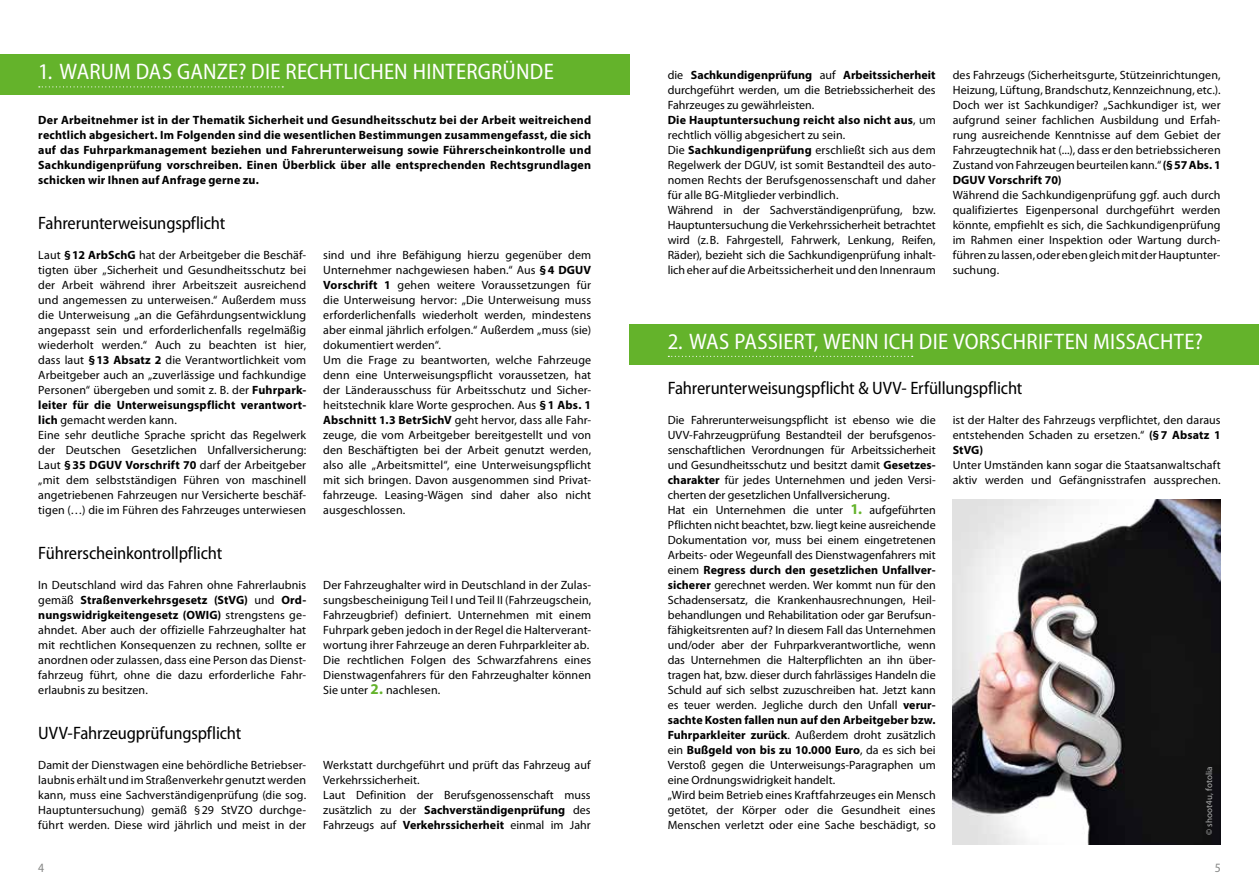
<style>
.page{position:relative;width:1259px;height:893px;background:#fff}
.page>*{position:absolute;margin:0;border:0;box-sizing:border-box;transform-origin:0 0}
.t1{font:semi-condensed 22.5px "Myriad Pro";letter-spacing:.01em;color:#fff}
.t2{font:semi-condensed 18px "Myriad Pro";letter-spacing:-.01em;color:#000}
.t3{font:semi-condensed 12.75px "Myriad Pro";color:#868786}
.t4{font:12px/15px "Myriad Pro";letter-spacing:.005em;color:#000}
.t5{font:700 12px/15px "Myriad Pro";letter-spacing:.015em;color:#000;text-align:justify}
.t6{font:9px "Myriad Pro";letter-spacing:.015em;color:#b1b2b3}
.s1{font-weight:700}
.s2{font-weight:700;font-size:15px;color:#64b32b}
</style>
<div class="page">
<div style="left:0;top:55px;width:629px;height:40px;background:#64b32b"></div>
<svg style="left:39px;top:86px;width:244px;height:1px"></svg>
<div style="left:629px;top:324px;width:630px;height:40px;background:#64b32b"></div>
<svg style="left:668px;top:356px;width:244px;height:1px"></svg>
<img style="left:952px;top:499px;width:268px;height:345px">
<h1 class="t1" style="left:38px;top:59px;width:517px">1. WARUM DAS GANZE? DIE RECHTLICHEN HINTERGRÜNDE</h1>
<p class="t5" style="left:38px;top:112px;width:554px">Der Arbeitnehmer ist in der Thematik Sicherheit und Gesundheitsschutz bei der Arbeit weitreichend rechtlich abgesichert. Im Folgenden sind die wesentlichen Bestimmungen zusammengefasst, die sich auf das Fuhrparkmanagement beziehen und Fahrerunterweisung sowie Führerscheinkontrolle und Sachkundigenprüfung vorschreiben. Einen Überblick über alle entsprechenden Rechtsgrundlagen schicken wir Ihnen auf Anfrage gerne zu.</p>
<h2 class="t2" style="left:38px;top:213px;width:188px">Fahrerunterweisungspflicht</h2>
<p class="t4" style="left:38px;top:248px;width:269px">Laut <span class="s1">§12 ArbSchG</span> hat der Arbeitgeber die Beschäf&shy;tigten über „Sicherheit und Gesundheitsschutz bei der Arbeit während ihrer Arbeitszeit ausreichend und angemessen zu unterweisen.“ Außerdem muss die Unterweisung „an die Gefährdungsentwicklung angepasst sein und erforderlichenfalls regelmäßig wiederholt werden.“ Auch zu beachten ist hier, dass laut <span class="s1">§13 Absatz 2</span> die Verantwortlichkeit vom Arbeitgeber auch an „zuverlässige und fachkundige Personen“ übergeben und somit z. B. der <span class="s1">Fuhrpark&shy;leiter für die Unterweisungspflicht verantwort&shy;lich</span> gemacht werden kann.<br>Eine sehr deutliche Sprache spricht das Regelwerk der Deutschen Gesetzlichen Unfallversicherung:<br>Laut <span class="s1">§35 DGUV Vorschrift 70</span> darf der Arbeitgeber „mit dem selbstständigen Führen von maschinell angetriebenen Fahrzeugen nur Versicherte beschäf&shy;tigen (…) die im Führen des Fahrzeuges unterwiesen</p>
<p class="t4" style="left:323px;top:248px;width:269px">sind und ihre Befähigung hierzu gegenüber dem Unternehmer nachgewiesen haben.“ Aus <span class="s1">§4 DGUV Vorschrift 1</span> gehen weitere Voraussetzungen für die Unterweisung hervor: „Die Unterweisung muss erforderlichenfalls wiederholt werden, mindestens aber einmal jährlich erfolgen.“ Außerdem „muss (sie) dokumentiert werden“.<br>Um die Frage zu beantworten, welche Fahrzeuge denn eine Unterweisungspflicht voraussetzen, hat der Länderausschuss für Arbeitsschutz und Sicher&shy;heitstechnik klare Worte gesprochen. Aus <span class="s1">§1 Abs. 1<br>Abschnitt 1.3 BetrSichV</span> geht hervor, dass alle Fahr&shy;zeuge, die vom Arbeitgeber bereitgestellt und von den Beschäftigten bei der Arbeit genutzt werden, also alle „Arbeitsmittel“, eine Unterweisungspflicht mit sich bringen. Davon ausgenommen sind Privat&shy;fahrzeuge. Leasing-Wägen sind daher also nicht ausgeschlossen.</p>
<h2 class="t2" style="left:38px;top:543px;width:185px">Führerscheinkontrollpflicht</h2>
<p class="t4" style="left:38px;top:578px;width:269px;text-align:justify">In Deutschland wird das Fahren ohne Fahrerlaubnis gemäß <span class="s1">Straßenverkehrsgesetz (StVG)</span> und <span class="s1">Ord&shy;nungswidrigkeitengesetz (OWIG)</span> strengstens ge&shy;ahndet. Aber auch der offizielle Fahrzeughalter hat mit rechtlichen Konsequenzen zu rechnen, sollte er anordnen oder zulassen, dass eine Person das Dienst&shy;fahrzeug führt, ohne die dazu erforderliche Fahr&shy;erlaubnis zu besitzen.</p>
<p class="t4" style="left:323px;top:578px;width:269px">Der Fahrzeughalter wird in Deutschland in der Zulas&shy;sungsbescheinigung Teil I und Teil II (Fahrzeugschein, Fahrzeugbrief) definiert. Unternehmen mit einem Fuhrpark geben jedoch in der Regel die Halterverant&shy;wortung ihrer Fahrzeuge an deren Fuhrparkleiter ab.<br>Die rechtlichen Folgen des Schwarzfahrens eines Dienstwagenfahrers für den Fahrzeughalter können Sie unter <span class="s2">2.</span> nachlesen.</p>
<h2 class="t2" style="left:38px;top:723px;width:205px">UVV-Fahrzeugprüfungspflicht</h2>
<p class="t4" style="left:38px;top:758px;width:269px;text-align:justify">Damit der Dienstwagen eine behördliche Betriebser&shy;laubnis erhält und im Straßenverkehr genutzt werden kann, muss eine Sachverständigenprüfung (die sog.<br>Hauptuntersuchung) gemäß §29 StVZO durchge&shy;führt werden. Diese wird jährlich und meist in der</p>
<p class="t4" style="left:323px;top:758px;width:269px">Werkstatt durchgeführt und prüft das Fahrzeug auf Verkehrssicherheit.<br>Laut Definition der Berufsgenossenschaft muss zusätzlich zu der <span class="s1">Sachverständigenprüfung</span> des Fahrzeugs auf <span class="s1">Verkehrssicherheit</span> einmal im Jahr</p>
<p class="t4" style="left:668px;top:68px;width:269px">die <span class="s1">Sachkundigenprüfung</span> auf <span class="s1">Arbeitssicherheit </span>durchgeführt werden, um die Betriebssicherheit des Fahrzeuges zu gewährleisten.<br><span class="s1">Die Hauptuntersuchung reicht also nicht aus</span>, um rechtlich völlig abgesichert zu sein.<br>Die <span class="s1">Sachkundigenprüfung</span> erschließt sich aus dem Regelwerk der DGUV, ist somit Bestandteil des auto&shy;nomen Rechts der Berufsgenossenschaft und daher für alle BG-Mitglieder verbindlich.<br>Während in der Sachverständigenprüfung, bzw.<br>Hauptuntersuchung die Verkehrssicherheit betrachtet wird (z.B. Fahrgestell, Fahrwerk, Lenkung, Reifen, Räder), bezieht sich die Sachkundigenprüfung inhalt&shy;lich eher auf die Arbeitssicherheit und den Innenraum</p>
<p class="t4" style="left:952px;top:68px;width:269px;text-align:justify">des Fahrzeugs (Sicherheitsgurte, Stützeinrichtungen, Heizung, Lüftung, Brandschutz, Kennzeichnung, etc.).<br>Doch wer ist Sachkundiger? „Sachkundiger ist, wer aufgrund seiner fachlichen Ausbildung und Erfah&shy;rung ausreichende Kenntnisse auf dem Gebiet der Fahrzeugtechnik hat (...), dass er den betriebssicheren Zustand von Fahrzeugen beurteilen kann.“ <span class="s1">(§57 Abs. 1<br>DGUV Vorschrift 70)</span></p>
<p class="t4" style="left:952px;top:188px;width:269px;text-align:justify">Während die Sachkundigenprüfung ggf. auch durch qualifiziertes Eigenpersonal durchgeführt werden könnte, empfiehlt es sich, die Sachkundigenprüfung im Rahmen einer Inspektion oder Wartung durch&shy;führen zu lassen, oder eben gleich mit der Hauptunter&shy;suchung.</p>
<h1 class="t1" style="left:668px;top:329px;width:536px">2. WAS PASSIERT, WENN ICH DIE VORSCHRIFTEN MISSACHTE?</h1>
<h2 class="t2" style="left:668px;top:378px;width:356px">Fahrerunterweisungspflicht &amp; UVV- Erfüllungspflicht</h2>
<p class="t4" style="left:952px;top:413px;width:269px;text-align:justify">ist der Halter des Fahrzeugs verpflichtet, den daraus entstehenden Schaden zu ersetzen.“ <span class="s1">(§7 Absatz 1<br>StVG)</span></p>
<p class="t4" style="left:952px;top:458px;width:269px">Unter Umständen kann sogar die Staatsanwaltschaft aktiv werden und Gefängnisstrafen aussprechen.</p>
<p class="t4" style="left:668px;top:413px;width:269px">Die Fahrerunterweisungspflicht ist ebenso wie die UVV-Fahrzeugprüfung Bestandteil der berufsgenos&shy;senschaftlichen Verordnungen für Arbeitssicherheit und Gesundheitsschutz und besitzt damit <span class="s1">Gesetzes&shy;charakter</span> für jedes Unternehmen und jeden Versi&shy;cherten der gesetzlichen Unfallversicherung.<br>Hat ein Unternehmen die unter <span class="s2">1.</span> aufgeführten Pflichten nicht beachtet, bzw. liegt keine ausreichende Dokumentation vor, muss bei einem eingetretenen Arbeits- oder Wegeunfall des Dienstwagenfahrers mit einem <span class="s1">Regress durch den gesetzlichen Unfallver&shy;sicherer</span> gerechnet werden. Wer kommt nun für den Schadensersatz, die Krankenhausrechnungen, Heil&shy;behandlungen und Rehabilitation oder gar Berufsun&shy;fähigkeitsrenten auf? In diesem Fall das Unternehmen und/oder aber der Fuhrparkverantwortliche, wenn das Unternehmen die Halterpflichten an ihn über&shy;tragen hat, bzw. dieser durch fahrlässiges Handeln die Schuld auf sich selbst zuzuschreiben hat. Jetzt kann es teuer werden. Jegliche durch den Unfall <span class="s1">verur&shy;sachte Kosten fallen nun auf den Arbeitgeber bzw.<br>Fuhrparkleiter zurück</span>. Außerdem droht zusätzlich ein <span class="s1">Bußgeld von bis zu 10.000 Euro</span>, da es sich bei Verstoß gegen die Unterweisungs-Paragraphen um eine Ordnungswidrigkeit handelt.<br>„Wird beim Betrieb eines Kraftfahrzeuges ein Mensch getötet, der Körper oder die Gesundheit eines Menschen verletzt oder eine Sache beschädigt, so</p>
<p class="t6" style="left:1204px;top:835px;width:70px;rotate:-90deg">© shoot4u, fotolia</p>
<p class="t3" style="left:38px;top:860px;width:8px">4</p>
<p class="t3" style="left:1214px;top:860px;width:8px">5</p>
</div>
